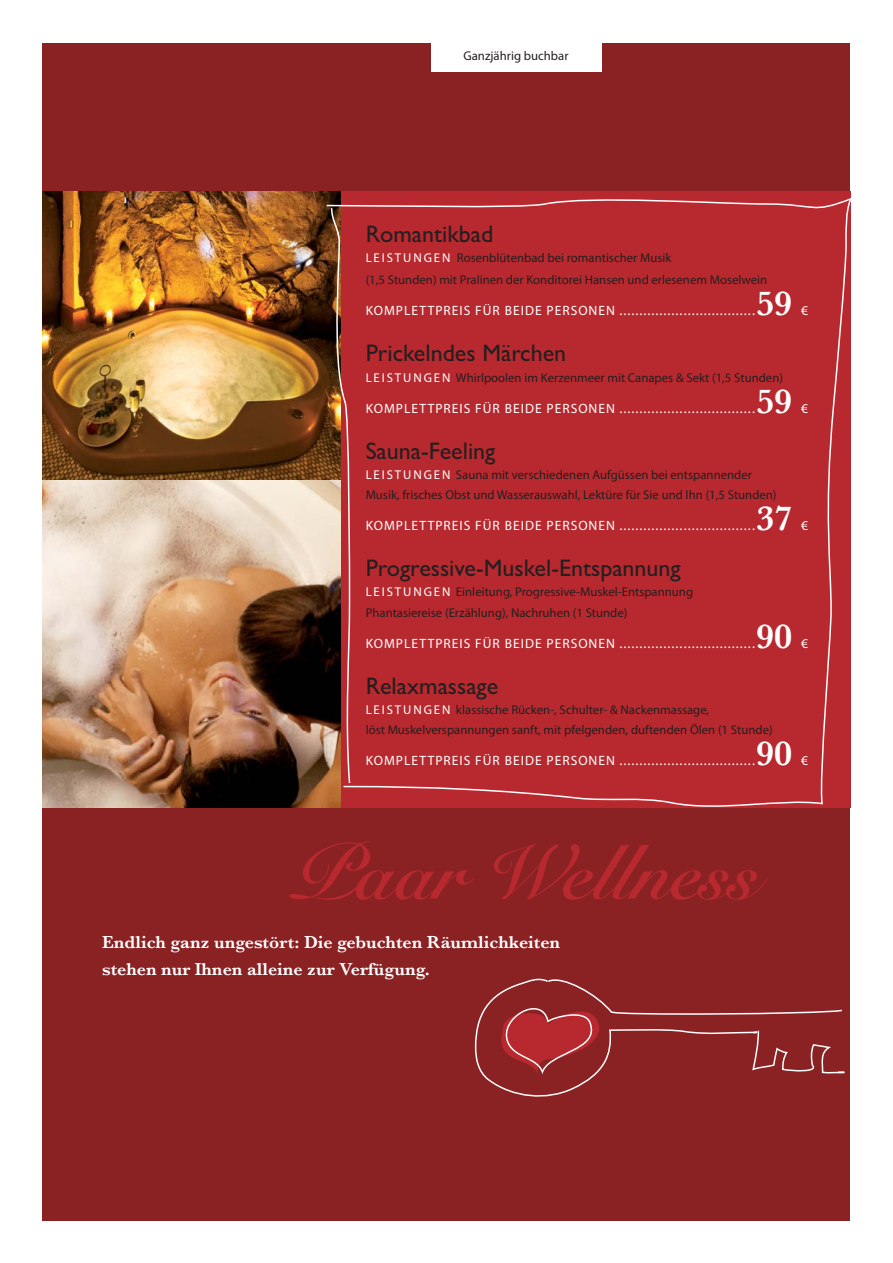
<style>
.page{position:relative;width:893px;height:1263px;background:#fff}
.page>*{position:absolute;margin:0;border:0;box-sizing:border-box;transform-origin:0 0}
.t1{font:700 76.8px "Snell Roundhand";color:#b8292f}
.t2{font:600 36px "Baskerville";color:#fff}
.t3{font:24px "Gill Sans";color:#231f20}
.t4{font:600 18px/27px "Baskerville";color:#fff}
.t5{font:14.25px "Myriad Pro";color:#fff}
.t6{font:13.5px "Myriad Pro";color:#fff}
.t7{font:12.75px/20.4px "Myriad Pro";color:#231f20}
.s1{color:#fff}
.s2{font-size:13.5px}
</style>
<div class="page">
<div style="left:43px;top:43px;width:807px;height:1177px;background:#8a2224"></div>
<img style="left:43px;top:191px;width:297px;height:289px">
<img style="left:43px;top:480px;width:297px;height:328px">
<svg style="left:474px;top:978px;width:371px;height:119px"></svg>
<svg style="left:342px;top:785px;width:509px;height:23px;background:#bc363c"></svg>
<div style="left:325px;top:193px;width:526px;height:592px;background:#b8292f"></div>
<div style="left:431px;top:40px;width:170px;height:32px;background:#fff"></div>
<p class="t7" style="left:463px;top:46px;width:106px">Ganzjährig buchbar</p>
<h3 class="t3" style="left:366px;top:225px;width:129px">Romantikbad</h3>
<p class="t7" style="left:366px;top:247px;width:403px;line-height:22.5px"><span class="s1">LEISTUNGEN</span> Rosenblütenbad bei romantischer Musik<br>(1,5 Stunden) mit Pralinen der Konditorei Hansen und erlesenem Moselwein</p>
<p class="t5" style="left:366px;top:305px;width:391px"><span class="s2">KOMPLETTPREIS FÜR BEIDE PERSONEN</span> ..................................</p>
<h2 class="t2" style="left:756px;top:291px;width:37px">59</h2>
<p class="t6" style="left:801px;top:306px;width:8px">€</p>
<h3 class="t3" style="left:366px;top:345px;width:202px">Prickelndes Märchen</h3>
<p class="t7" style="left:366px;top:368px;width:419px"><span class="s1">LEISTUNGEN</span> Whirlpoolen im Kerzenmeer mit Canapes &amp; Sekt (1,5 Stunden)</p>
<p class="t5" style="left:366px;top:402px;width:391px"><span class="s2">KOMPLETTPREIS FÜR BEIDE PERSONEN</span> ..................................</p>
<h2 class="t2" style="left:756px;top:388px;width:37px">59</h2>
<p class="t6" style="left:801px;top:403px;width:8px">€</p>
<h3 class="t3" style="left:366px;top:442px;width:131px">Sauna-Feeling</h3>
<p class="t7" style="left:366px;top:465px;width:412px"><span class="s1">LEISTUNGEN</span> Sauna mit verschiedenen Aufgüssen bei entspannender<br>Musik, frisches Obst und Wasserauswahl, Lektüre für Sie und Ihn (1,5 Stunden)</p>
<p class="t5" style="left:366px;top:520px;width:391px"><span class="s2">KOMPLETTPREIS FÜR BEIDE PERSONEN</span> ..................................</p>
<h2 class="t2" style="left:756px;top:506px;width:37px">37</h2>
<p class="t6" style="left:801px;top:521px;width:8px">€</p>
<h3 class="t3" style="left:366px;top:560px;width:316px">Progressive-Muskel-Entspannung</h3>
<p class="t7" style="left:366px;top:583px;width:329px"><span class="s1">LEISTUNGEN</span> Einleitung, Progressive-Muskel-Entspannung<br>Phantasiereise (Erzählung), Nachruhen (1 Stunde)</p>
<p class="t5" style="left:366px;top:638px;width:391px"><span class="s2">KOMPLETTPREIS FÜR BEIDE PERSONEN</span> ..................................</p>
<h2 class="t2" style="left:756px;top:623px;width:37px">90</h2>
<p class="t6" style="left:801px;top:638px;width:8px">€</p>
<h3 class="t3" style="left:366px;top:677px;width:134px">Relaxmassage</h3>
<p class="t7" style="left:366px;top:700px;width:408px"><span class="s1">LEISTUNGEN</span> klassische Rücken-, Schulter- &amp; Nackenmassage,<br>löst Muskelverspannungen sanft, mit pfelgenden, duftenden Ölen (1 Stunde)</p>
<p class="t5" style="left:366px;top:755px;width:391px"><span class="s2">KOMPLETTPREIS FÜR BEIDE PERSONEN</span> ..................................</p>
<h2 class="t2" style="left:756px;top:741px;width:37px">90</h2>
<p class="t6" style="left:801px;top:756px;width:8px">€</p>
<h1 class="t1" style="left:293px;top:827px;width:467px">Paar Wellness</h1>
<h3 class="t4" style="left:102px;top:930px;width:460px">Endlich ganz ungestört: Die gebuchten Räumlichkeiten stehen nur Ihnen alleine zur Verfügung.</h3>
</div>
